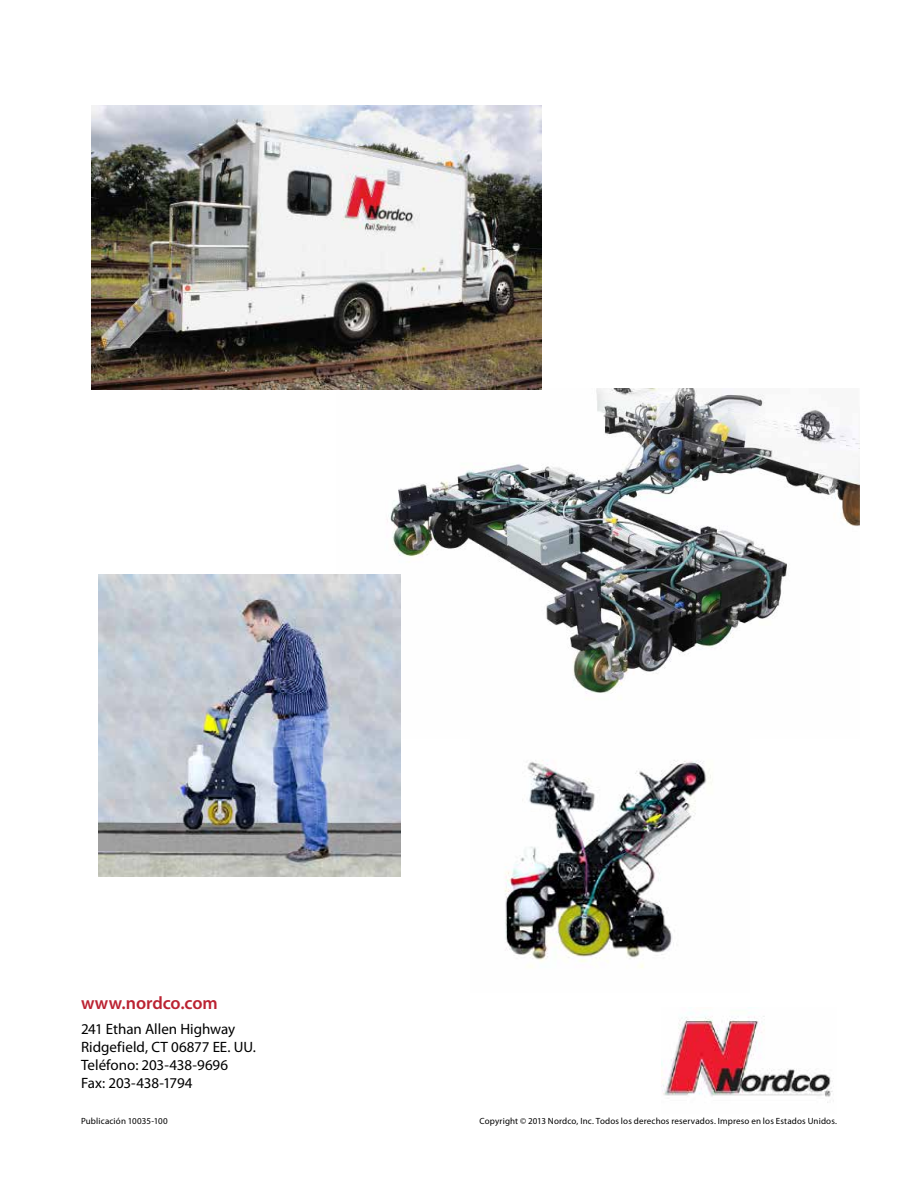
<style>
.page{position:relative;width:918px;height:1188px;background:#fff}
.page>*{position:absolute;margin:0;border:0;box-sizing:border-box;transform-origin:0 0}
.t1{font:600 18px "Myriad Pro";letter-spacing:-.005em;color:#bb2332}
.t2{font:15px/18px "Myriad Pro";color:#000}
.t3{font:9px "Myriad Pro";letter-spacing:.02em;color:#000}
</style>
<div class="page">
<img style="left:661px;top:1012px;width:172px;height:91px">
<img style="left:336px;top:389px;width:523px;height:305px">
<img style="left:91px;top:106px;width:451px;height:284px">
<img style="left:98px;top:575px;width:303px;height:302px">
<img style="left:505px;top:760px;width:207px;height:208px">
<h1 class="t1" style="left:81px;top:991px;width:138px">www.nordco.com</h1>
<h2 class="t2" style="left:81px;top:1021px;width:176px">241 Ethan Allen Highway<br>Ridgefield, CT 06877 EE. UU.<br>Teléfono: 203-438-9696<br>Fax: 203-438-1794</h2>
<p class="t3" style="left:81px;top:1116px;width:88px">Publicación 10035-100</p>
<p class="t3" style="left:480px;top:1116px;width:359px">Copyright © 2013 Nordco, Inc. Todos los derechos reservados. Impreso en los Estados Unidos.</p>
</div>
